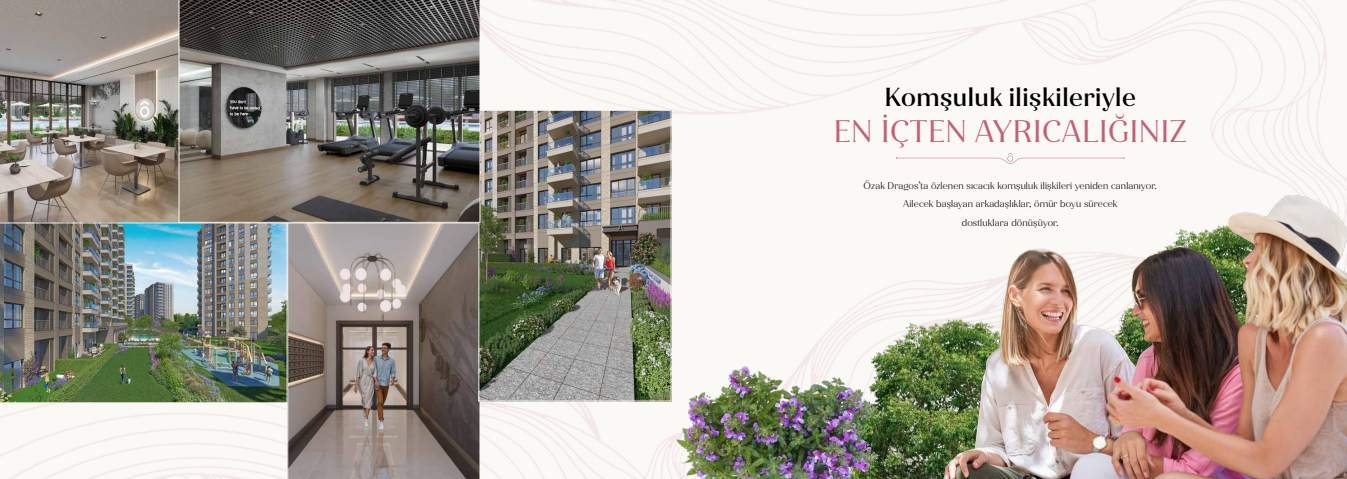
<style>
.page{position:relative;width:1347px;height:479px;background:#fff}
.page>*{position:absolute;margin:0;border:0;box-sizing:border-box;transform-origin:0 0}
.t1{font:29.88px "Magnolia Alt";letter-spacing:.02em;color:#c35f79}
.t2{font:500 25px "Magnolia Alt";letter-spacing:.02em;color:#000}
.t3{font:300 9.38px/18.8px "Magnolia Alt";letter-spacing:.015em;color:#000;text-align:center}
</style>
<div class="page">
<div style="left:0;top:0;width:1346px;height:478px;background:#faf9f5"></div>
<img style="left:0;top:0;width:179px;height:222px">
<svg style="left:287px;top:222px;width:84px;height:256px;background:#978b86"></svg>
<img style="left:0;top:222px;width:287px;height:181px">
<svg style="left:179px;top:0;width:192px;height:222px;background:#6f6b65"></svg>
<img style="left:371px;top:0;width:956px;height:478px">
<svg style="left:895px;top:153px;width:229px;height:11px"></svg>
<img style="left:942px;top:159px;width:404px;height:319px">
<img style="left:658px;top:357px;width:242px;height:121px">
<h2 class="t2" style="left:884px;top:82px;width:253px">Komşuluk ilişkileriyle</h2>
<h1 class="t1" style="left:833px;top:113px;width:354px">EN İÇTEN AYRICALIĞINIZ</h1>
<p class="t3" style="left:863px;top:176px;width:295px">Özak Dragos’ta özlenen sıcacık komşuluk ilişkileri yeniden canlanıyor.<br>Ailecek başlayan arkadaşlıklar, ömür boyu sürecek<br>dostluklara dönüşüyor.</p>
</div>
